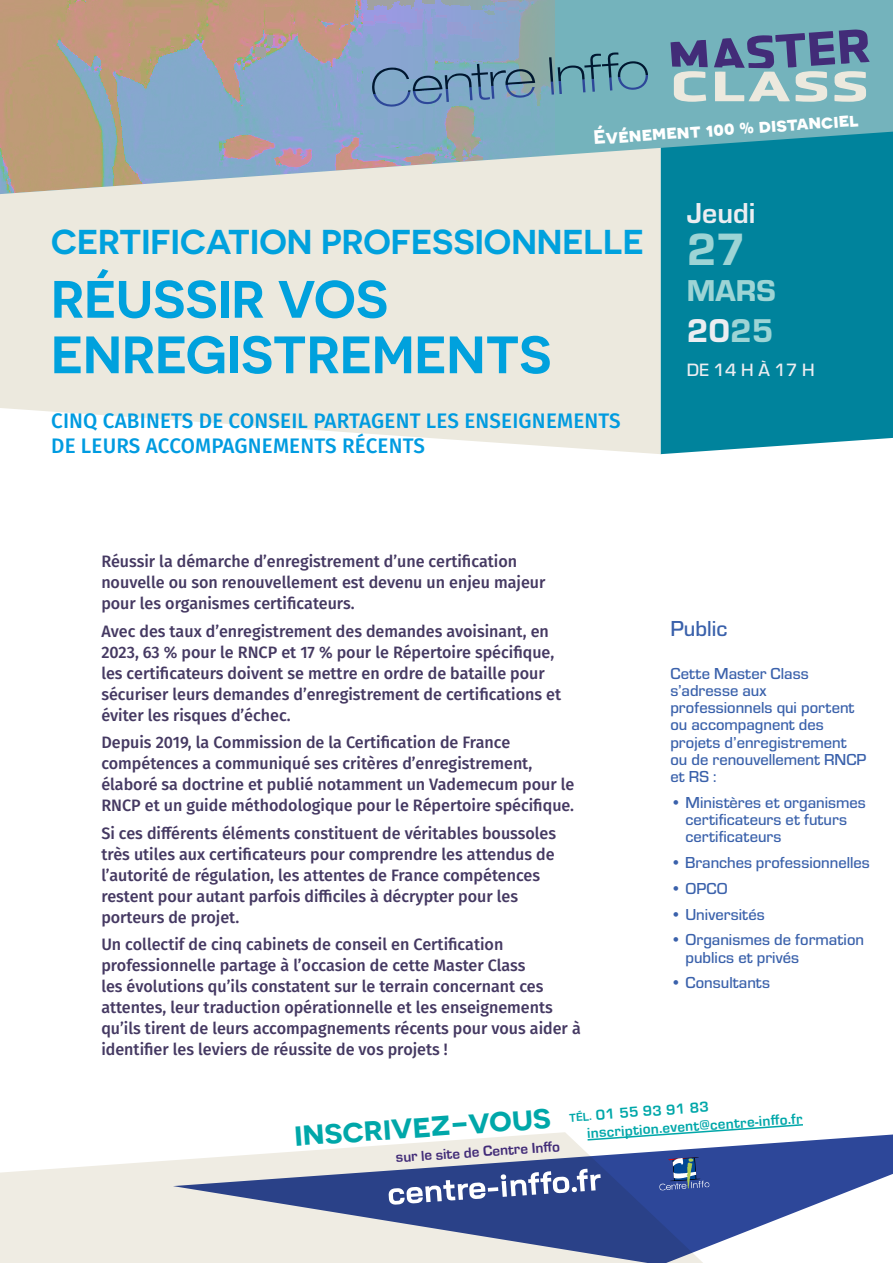
<style>
.page{position:relative;width:893px;height:1263px;background:#fff}
.page>*{position:absolute;margin:0;border:0;box-sizing:border-box;transform-origin:0 0}
.t1{font:600 52.5px/55.5px "Novecentosanswide";color:#00a1dd}
.t2{font:47.1px "Eurostile Hea";color:#9dd4d5}
.t3{font:600 34.5px "Novecentosanswide";color:#00a1dd}
.t4{font:600 34.5px "Novecentosanswide";color:#00a7a9}
.t5{font:34.2px "Eurostile Hea";color:#ecedf1}
.t6{font:31.35px "Eurostile Hea";color:#9dd4d5}
.t7{font:700 30px "Eurostile";color:#ecedf1}
.t8{font:500 22.5px "Eurostile";color:#3a61ab}
.t9{font:500 21px/25.5px "Fira Sans";letter-spacing:.01em;color:#009be0}
.t10{font:700 19.5px "Novecentosanswide";color:#fff}
.t11{font:500 18.6px "Eurostile";color:#ecedf1}
.t12{font:500 16.5px/21px "Fira Sans";color:#453962}
.t13{font:500 16.5px/17.2px "Eurostile";color:#3a61ab}
.t14{font:700 15px/18px "Eurostile";color:#00a7a9}
.t15{font:700 15px "Eurostile";color:#422c78}
.s1{color:#9dd4d5}
.s2{font-size:12px}
</style>
<div class="page">
<div style="left:660px;top:194px;width:233px;height:260px;background:#00839c"></div>
<svg style="left:0;top:194px;width:660px;height:260px;background:#edeae0"></svg>
<svg style="left:554px;top:0;width:339px;height:194px;background:#60abb6"></svg>
<img style="left:0;top:0;width:554px;height:194px">
<svg style="left:371px;top:52px;width:277px;height:55px;background:#719cb4"></svg>
<svg style="left:0;top:1132px;width:566px;height:131px;fill:#efece3"></svg>
<svg style="left:173px;top:1133px;width:720px;height:130px"></svg>
<svg style="left:389px;top:1169px;width:212px;height:36px"></svg>
<svg style="left:659px;top:1157px;width:51px;height:33px;background:#46629c"></svg>
<svg style="left:586px;top:1124px;width:218px;height:17px"></svg>
<svg style="left:670px;top:29px;width:200px;height:73px;background:#7f9db2"></svg>
<p class="t10" style="left:593px;top:125px;width:267px;rotate:-4deg">Événement 100 % distanciel</p>
<h3 class="t3" style="left:51px;top:221px;width:594px">CERTIFICATION PROFESSIONNELLE</h3>
<h1 class="t1" style="left:51px;top:271px;width:502px">RÉUSSIR VOS<br>ENREGISTREMENTS</h1>
<p class="t9" style="left:51px;top:407px;width:571px">CINQ CABINETS DE CONSEIL PARTAGENT LES ENSEIGNEMENTS<br>DE LEURS ACCOMPAGNEMENTS RÉCENTS</p>
<h3 class="t7" style="left:687px;top:191px;width:70px">Jeudi</h3>
<h2 class="t2" style="left:687px;top:217px;width:61px">27</h2>
<h3 class="t6" style="left:687px;top:269px;width:91px">MARS</h3>
<h3 class="t5" style="left:687px;top:307px;width:88px">20<span class="s1">25</span></h3>
<p class="t11" style="left:687px;top:357px;width:129px">DE 14 H À 17 H</p>
<p class="t12" style="left:101px;top:550px;width:446px">Réussir la démarche d’enregistrement d’une certification nouvelle ou son renouvellement est devenu un enjeu majeur pour les organismes certificateurs.</p>
<p class="t12" style="left:101px;top:620px;width:461px">Avec des taux d’enregistrement des demandes avoisinant, en 2023, 63 % pour le RNCP et 17 % pour le Répertoire spécifique, les certificateurs doivent se mettre en ordre de bataille pour sécuriser leurs demandes d’enregistrement de certifications et éviter les risques d’échec.</p>
<p class="t12" style="left:101px;top:731px;width:474px">Depuis 2019, la Commission de la Certification de France compétences a communiqué ses critères d’enregistrement, élaboré sa doctrine et publié notamment un Vademecum pour le RNCP et un guide méthodologique pour le Répertoire spécifique.</p>
<p class="t12" style="left:101px;top:821px;width:456px">Si ces différents éléments constituent de véritables boussoles très utiles aux certificateurs pour comprendre les attendus de l’autorité de régulation, les attentes de France compétences restent pour autant parfois difficiles à décrypter pour les porteurs de projet.</p>
<p class="t12" style="left:101px;top:933px;width:481px">Un collectif de cinq cabinets de conseil en Certification professionnelle partage à l’occasion de cette Master Class<br>les évolutions qu’ils constatent sur le terrain concernant ces attentes, leur traduction opérationnelle et les enseignements qu’ils tirent de leurs accompagnements récents pour vous aider à identifier les leviers de réussite de vos projets !</p>
<h3 class="t8" style="left:670px;top:613px;width:59px">Public</h3>
<p class="t13" style="left:670px;top:664px;width:198px">Cette Master Class s’adresse aux professionnels qui portent ou accompagnent des projets d’enregistrement ou de renouvellement RNCP et RS :</p>
<p class="t13" style="left:685px;top:793px;width:182px;text-indent:-15px">• Ministères et organismes certificateurs et futurs certificateurs</p>
<p class="t13" style="left:670px;top:853px;width:201px">• Branches professionnelles</p>
<p class="t13" style="left:670px;top:879px;width:59px">• OPCO</p>
<p class="t13" style="left:670px;top:905px;width:96px">• Universités</p>
<p class="t13" style="left:685px;top:930px;width:180px;text-indent:-15px">• Organismes de formation publics et privés</p>
<p class="t13" style="left:670px;top:973px;width:101px">• Consultants</p>
<h3 class="t4" style="left:292px;top:1113px;width:259px;rotate:-4deg">inscrivez-vous</h3>
<p class="t14" style="left:585px;top:1105px;width:217px;text-indent:-16px;rotate:-4deg"><span class="s2">TÉL.</span> 01 55 93 91 83 inscription.event@centre-inff o.fr</p>
<p class="t15" style="left:395px;top:1147px;width:166px;rotate:-4deg">sur le site de Centre Inff o</p>
</div>
